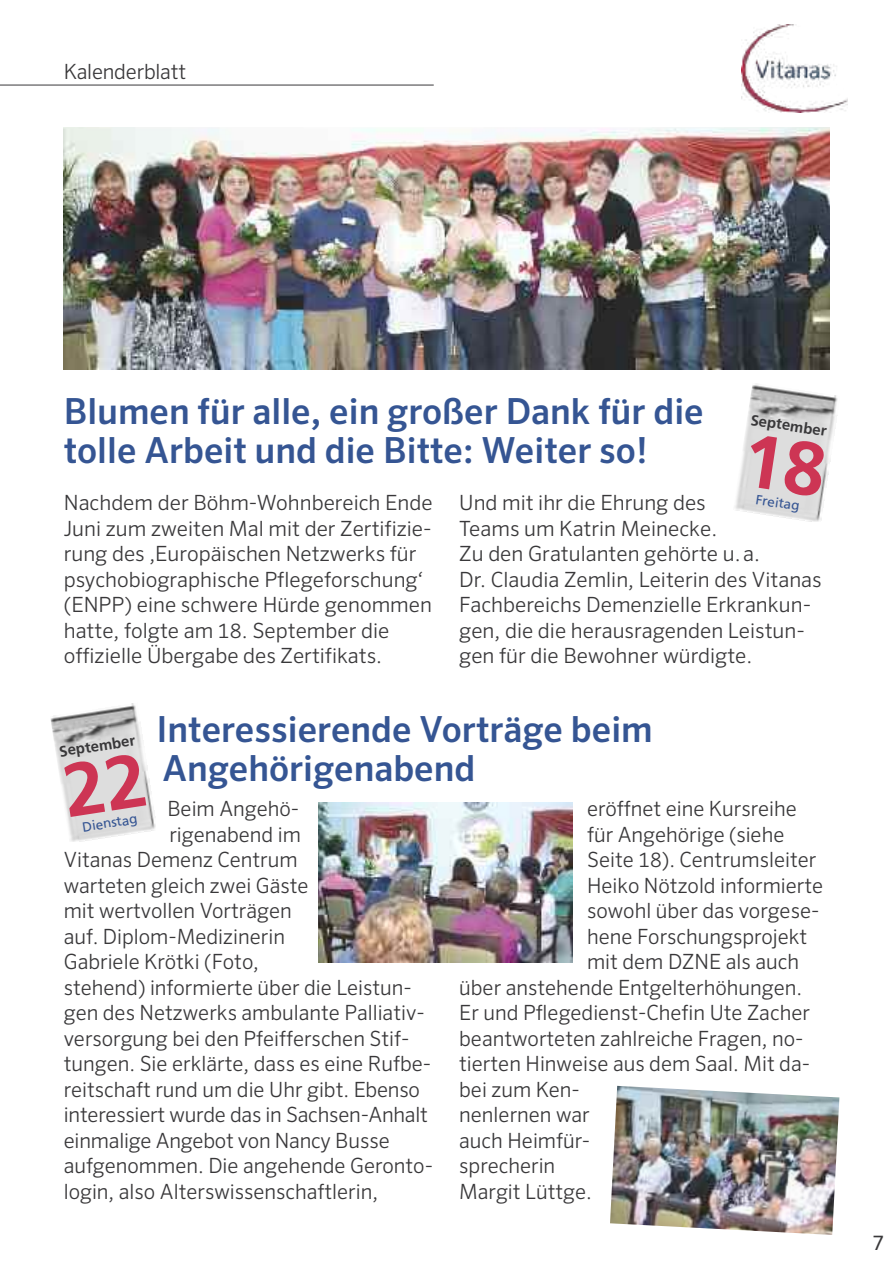
<style>
.page{position:relative;width:893px;height:1263px;background:#fff}
.page>*{position:absolute;margin:0;border:0;box-sizing:border-box;transform-origin:0 0}
.t1{font:500 36px/39px "Sero Offc Pro";color:#355593}
.t2{font:300 21px/25.5px "Sero Offc Pro";color:#39383a}
.t3{font:21px "Sero Offc Pro";color:#39383a}
.t4{font:700 15px "Frutiger";color:#39383a}
.t5{font:13.5px "Frutiger";color:#355593}
</style>
<div class="page">
<hr style="left:0;top:85px;width:434px;height:1px;background:#39383a">
<img style="left:741px;top:25px;width:107px;height:87px">
<img style="left:64px;top:128px;width:765px;height:241px">
<img style="left:610px;top:1086px;width:229px;height:149px">
<img style="left:318px;top:803px;width:254px;height:159px">
<svg style="left:735px;top:383px;width:103px;height:139px"></svg>
<svg style="left:50px;top:703px;width:106px;height:139px"></svg>
<p class="t2" style="left:64px;top:58px;width:124px">Kalenderblatt</p>
<h1 class="t1" style="left:64px;top:392px;width:642px">Blumen für alle, ein großer Dank für die tolle Arbeit und die Bitte: Weiter so!</h1>
<p class="t2" style="left:64px;top:490px;width:370px">Nachdem der Böhm-Wohnbereich Ende Juni zum zweiten Mal mit der Zertifizie&shy;rung des ,Europäischen Netzwerks für psychobiographische Pflegeforschung‘ (ENPP) eine schwere Hürde genommen hatte, folgte am 18. September die offizielle Übergabe des Zertifikats.</p>
<p class="t2" style="left:459px;top:490px;width:364px">Und mit ihr die Ehrung des<br>Teams um Katrin Meinecke.<br>Zu den Gratulanten gehörte u.a.<br>Dr. Claudia Zemlin, Leiterin des Vitanas Fachbereichs Demenzielle Erkrankun&shy;gen, die die herausragenden Leistun&shy;gen für die Bewohner würdigte.</p>
<p class="t4" style="left:752px;top:413px;width:78px;rotate:9deg">September</p>
<p class="t5" style="left:757px;top:494px;width:46px;rotate:9deg">Freitag</p>
<p class="t4" style="left:58px;top:746px;width:78px;rotate:-9deg">September</p>
<h1 class="t1" style="left:156px;top:710px;width:498px">Interessierende Vorträge beim<br>Angehörigenabend</h1>
<p class="t2" style="left:167px;top:796px;width:133px">Beim Angehö-</p>
<p class="t2" style="left:169px;top:821px;width:133px">rigenabend im</p>
<p class="t2" style="left:64px;top:847px;width:235px">Vitanas Demenz Centrum</p>
<p class="t2" style="left:64px;top:872px;width:246px">warteten gleich zwei Gäste</p>
<p class="t2" style="left:64px;top:898px;width:229px">mit wertvollen Vorträgen</p>
<p class="t2" style="left:64px;top:923px;width:223px">auf. Diplom-Medizinerin</p>
<p class="t2" style="left:64px;top:949px;width:197px">Gabriele Krötki (Foto,</p>
<p class="t2" style="left:64px;top:974px;width:350px">stehend) informierte über die Leistun-</p>
<p class="t2" style="left:64px;top:1000px;width:362px">gen des Netzwerks ambulante Palliativ-</p>
<p class="t2" style="left:64px;top:1025px;width:347px">versorgung bei den Pfeifferschen Stif-</p>
<p class="t2" style="left:64px;top:1051px;width:369px">tungen. Sie erklärte, dass es eine Rufbe-</p>
<p class="t2" style="left:64px;top:1076px;width:358px">reitschaft rund um die Uhr gibt. Ebenso</p>
<p class="t2" style="left:64px;top:1102px;width:366px">interessiert wurde das in Sachsen-Anhalt</p>
<p class="t2" style="left:64px;top:1127px;width:327px">einmalige Angebot von Nancy Busse</p>
<p class="t2" style="left:64px;top:1153px;width:371px">aufgenommen. Die angehende Geronto-</p>
<p class="t2" style="left:64px;top:1178px;width:316px">login, also Alterswissenschaftlerin,</p>
<p class="t5" style="left:82px;top:822px;width:57px;rotate:-9deg">Dienstag</p>
<p class="t2" style="left:587px;top:796px;width:211px">eröffnet eine Kursreihe</p>
<p class="t2" style="left:587px;top:821px;width:199px">für Angehörige (siehe</p>
<p class="t2" style="left:587px;top:847px;width:231px">Seite 18). Centrumsleiter</p>
<p class="t2" style="left:587px;top:872px;width:238px">Heiko Nötzold informierte</p>
<p class="t2" style="left:587px;top:898px;width:234px">sowohl über das vorgese-</p>
<p class="t2" style="left:587px;top:923px;width:222px">hene Forschungsprojekt</p>
<p class="t2" style="left:587px;top:949px;width:213px">mit dem DZNE als auch</p>
<p class="t2" style="left:459px;top:974px;width:344px">über anstehende Entgelterhöhungen.</p>
<p class="t2" style="left:459px;top:1000px;width:352px">Er und Pflegedienst-Chefin Ute Zacher</p>
<p class="t2" style="left:459px;top:1025px;width:346px">beantworteten zahlreiche Fragen, no-</p>
<p class="t2" style="left:459px;top:1051px;width:352px">tierten Hinweise aus dem Saal. Mit da-</p>
<p class="t2" style="left:459px;top:1076px;width:122px">bei zum Ken-</p>
<p class="t2" style="left:459px;top:1102px;width:132px">nenlernen war</p>
<p class="t2" style="left:459px;top:1127px;width:133px">auch Heimfür-</p>
<p class="t2" style="left:459px;top:1153px;width:98px">sprecherin</p>
<p class="t2" style="left:459px;top:1178px;width:134px">Margit Lüttge.</p>
<p class="t3" style="left:872px;top:1230px;width:14px">7</p>
</div>
